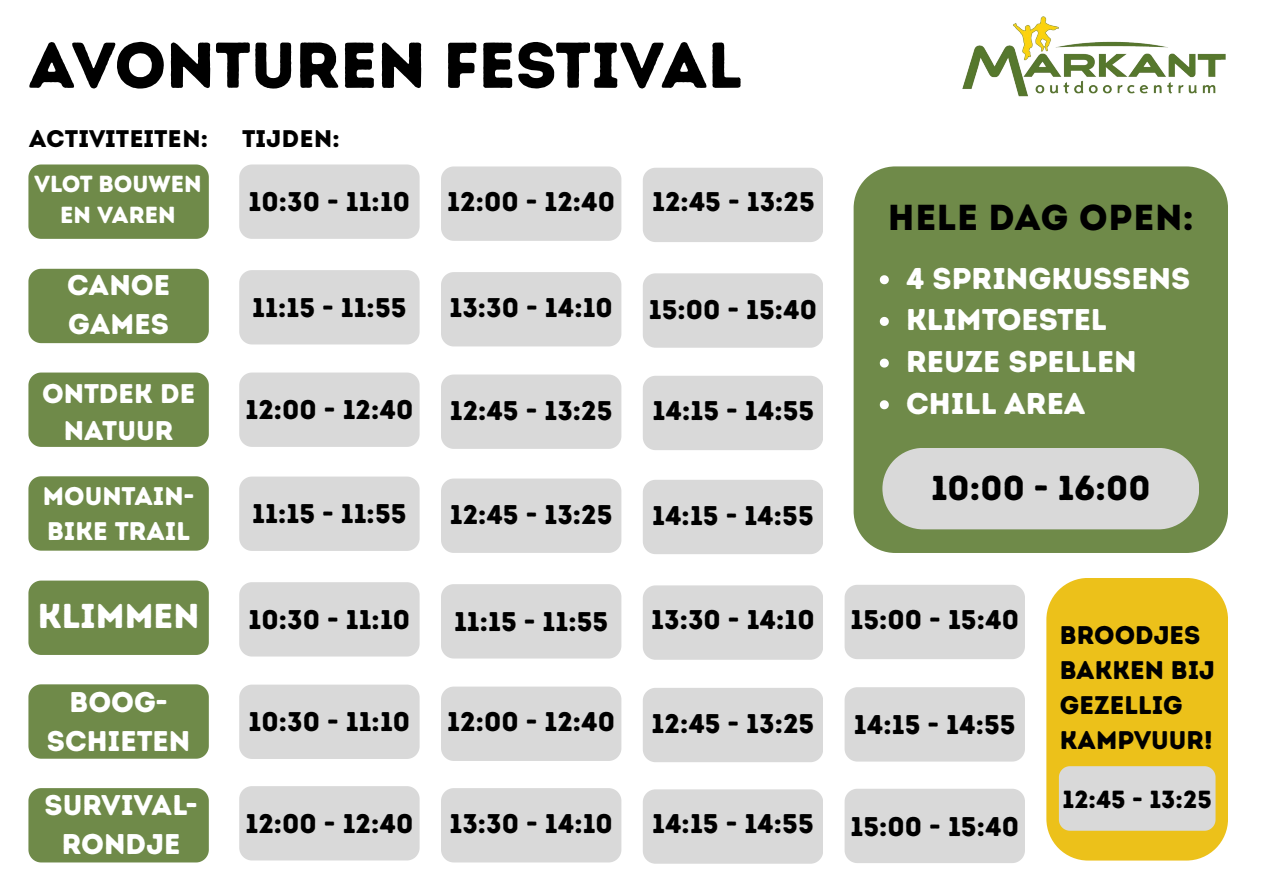
<style>
.page{position:relative;width:1264px;height:894px;background:#fff}
.page>*{position:absolute;margin:0;border:0;box-sizing:border-box;transform-origin:0 0}
.t1{font:64.5px "Intro Rust Base";color:#000}
.t2{font:36px "Intro";color:#000}
.t3{font:34.5px "Intro Rust Base";color:#000}
.t4{font:34.5px "Intro Rust Base";color:#fff}
.t5{font:30px "Intro Rust Base";color:#fff}
.t6{font:28.5px/39.5px "Intro Rust Base";color:#fff;text-align:center}
.t7{font:27px "Intro Rust Base";color:#000}
.t8{font:27px/37.2px "Intro Rust Base";color:#fff;text-align:center}
.t9{font:25.5px/35px "Intro Rust Base";color:#000}
.t10{font:25.5px/35px "Intro Rust Base";color:#fff}
.t11{font:24.75px "Intro Rust Base";color:#000}
.t12{font:24px "Intro";color:#000}
.t13{font:23.25px/31.5px "Intro Rust Base";color:#fff;text-align:center}
</style>
<div class="page">
<div style="left:28px;top:164px;width:180px;height:75px;background:#6f8a49"></div>
<div style="left:28px;top:269px;width:180px;height:74px;background:#6f8a49"></div>
<div style="left:28px;top:372px;width:180px;height:74px;background:#6f8a49"></div>
<div style="left:28px;top:476px;width:180px;height:74px;background:#6f8a49"></div>
<div style="left:28px;top:580px;width:180px;height:74px;background:#6f8a49"></div>
<div style="left:28px;top:684px;width:180px;height:74px;background:#6f8a49"></div>
<div style="left:28px;top:788px;width:180px;height:74px;background:#6f8a49"></div>
<img style="left:962px;top:16px;width:264px;height:81px">
<div style="left:239px;top:164px;width:180px;height:75px;background:#d9d9d9"></div>
<div style="left:239px;top:270px;width:180px;height:74px;background:#d9d9d9"></div>
<div style="left:239px;top:372px;width:180px;height:74px;background:#d9d9d9"></div>
<div style="left:239px;top:476px;width:180px;height:74px;background:#d9d9d9"></div>
<div style="left:239px;top:582px;width:180px;height:74px;background:#d9d9d9"></div>
<div style="left:239px;top:684px;width:180px;height:74px;background:#d9d9d9"></div>
<div style="left:239px;top:786px;width:180px;height:74px;background:#d9d9d9"></div>
<div style="left:441px;top:166px;width:180px;height:75px;background:#d9d9d9"></div>
<div style="left:441px;top:272px;width:180px;height:74px;background:#d9d9d9"></div>
<div style="left:441px;top:374px;width:180px;height:74px;background:#d9d9d9"></div>
<div style="left:441px;top:478px;width:180px;height:74px;background:#d9d9d9"></div>
<div style="left:441px;top:584px;width:180px;height:74px;background:#d9d9d9"></div>
<div style="left:441px;top:686px;width:180px;height:74px;background:#d9d9d9"></div>
<div style="left:441px;top:788px;width:180px;height:74px;background:#d9d9d9"></div>
<div style="left:643px;top:168px;width:180px;height:74px;background:#d9d9d9"></div>
<div style="left:643px;top:273px;width:180px;height:74px;background:#d9d9d9"></div>
<div style="left:643px;top:376px;width:180px;height:74px;background:#d9d9d9"></div>
<div style="left:643px;top:480px;width:180px;height:74px;background:#d9d9d9"></div>
<div style="left:643px;top:585px;width:180px;height:74px;background:#d9d9d9"></div>
<div style="left:643px;top:688px;width:180px;height:73px;background:#d9d9d9"></div>
<div style="left:643px;top:789px;width:180px;height:74px;background:#d9d9d9"></div>
<div style="left:844px;top:585px;width:180px;height:74px;background:#d9d9d9"></div>
<div style="left:844px;top:687px;width:180px;height:74px;background:#d9d9d9"></div>
<div style="left:844px;top:789px;width:180px;height:73px;background:#d9d9d9"></div>
<div style="left:853px;top:166px;width:374px;height:386px;background:#6f8a49"></div>
<div style="left:1046px;top:578px;width:181px;height:282px;background:#ecc11a"></div>
<div style="left:882px;top:448px;width:317px;height:81px;background:#d9d9d9"></div>
<div style="left:1058px;top:766px;width:157px;height:64px;background:#d9d9d9"></div>
<svg style="left:879px;top:275px;width:9px;height:9px"></svg>
<svg style="left:879px;top:317px;width:9px;height:9px"></svg>
<svg style="left:879px;top:358px;width:9px;height:9px"></svg>
<svg style="left:879px;top:400px;width:9px;height:9px"></svg>
<p class="t1" style="left:28px;top:26px;width:715px">AVONTUREN FESTIVAL</p>
<h3 class="t12" style="left:29px;top:129px;width:181px">ACTIVITEITEN:</h3>
<p class="t12" style="left:242px;top:129px;width:99px">TIJDEN:</p>
<p class="t13" style="left:34px;top:168px;width:169px">VLOT BOUWEN<br>EN VAREN</p>
<h3 class="t6" style="left:67px;top:265px;width:104px;text-align:left">CANOE<br>GAMES</h3>
<p class="t8" style="left:42px;top:374px;width:155px">ONTDEK DE<br>NATUUR</p>
<h3 class="t10" style="left:43px;top:478px;width:153px">MOUNTAIN-<br>BIKE TRAIL</h3>
<h3 class="t7" style="left:248px;top:185px;width:163px">10:30 - 11:10</h3>
<p class="t7" style="left:447px;top:185px;width:169px">12:00 - 12:40</p>
<h3 class="t7" style="left:652px;top:185px;width:164px">12:45 - 13:25</h3>
<p class="t7" style="left:252px;top:291px;width:156px">11:15 - 11:55</p>
<h3 class="t7" style="left:449px;top:291px;width:165px">13:30 - 14:10</h3>
<p class="t7" style="left:648px;top:293px;width:170px">15:00 - 15:40</p>
<h3 class="t7" style="left:245px;top:393px;width:169px">12:00 - 12:40</h3>
<p class="t7" style="left:450px;top:394px;width:164px">12:45 - 13:25</p>
<h3 class="t7" style="left:652px;top:394px;width:163px">14:15 - 14:55</h3>
<p class="t7" style="left:252px;top:497px;width:156px">11:15 - 11:55</p>
<h3 class="t7" style="left:450px;top:498px;width:164px">12:45 - 13:25</h3>
<p class="t7" style="left:652px;top:499px;width:163px">14:15 - 14:55</p>
<p class="t2" style="left:887px;top:203px;width:308px">HELE DAG OPEN:</p>
<h2 class="t5" style="left:906px;top:260px;width:286px">4 SPRINGKUSSENS</h2>
<p class="t5" style="left:906px;top:302px;width:202px">KLIMTOESTEL</p>
<p class="t5" style="left:906px;top:343px;width:232px">REUZE SPELLEN</p>
<p class="t5" style="left:906px;top:385px;width:181px">CHILL AREA</p>
<h3 class="t3" style="left:931px;top:467px;width:221px">10:00 - 16:00</h3>
<p class="t4" style="left:38px;top:595px;width:163px">KLIMMEN</p>
<p class="t6" style="left:47px;top:682px;width:145px">BOOG-<br>SCHIETEN</p>
<p class="t6" style="left:44px;top:784px;width:155px">SURVIVAL-<br>RONDJE</p>
<p class="t7" style="left:248px;top:603px;width:163px">10:30 - 11:10</p>
<p class="t7" style="left:454px;top:605px;width:156px">11:15 - 11:55</p>
<p class="t7" style="left:651px;top:603px;width:165px">13:30 - 14:10</p>
<p class="t7" style="left:850px;top:603px;width:170px">15:00 - 15:40</p>
<h3 class="t7" style="left:248px;top:705px;width:163px">10:30 - 11:10</h3>
<p class="t7" style="left:447px;top:705px;width:169px">12:00 - 12:40</p>
<h3 class="t7" style="left:651px;top:707px;width:164px">12:45 - 13:25</h3>
<p class="t7" style="left:854px;top:708px;width:163px">14:15 - 14:55</p>
<h3 class="t7" style="left:245px;top:807px;width:169px">12:00 - 12:40</h3>
<p class="t7" style="left:449px;top:807px;width:165px">13:30 - 14:10</p>
<h3 class="t7" style="left:652px;top:807px;width:163px">14:15 - 14:55</h3>
<p class="t7" style="left:850px;top:810px;width:170px">15:00 - 15:40</p>
<h2 class="t9" style="left:1059px;top:617px;width:157px">BROODJES<br>BAKKEN BIJ<br>GEZELLIG<br>KAMPVUUR!</h2>
<p class="t11" style="left:1062px;top:784px;width:151px">12:45 - 13:25</p>
</div>
